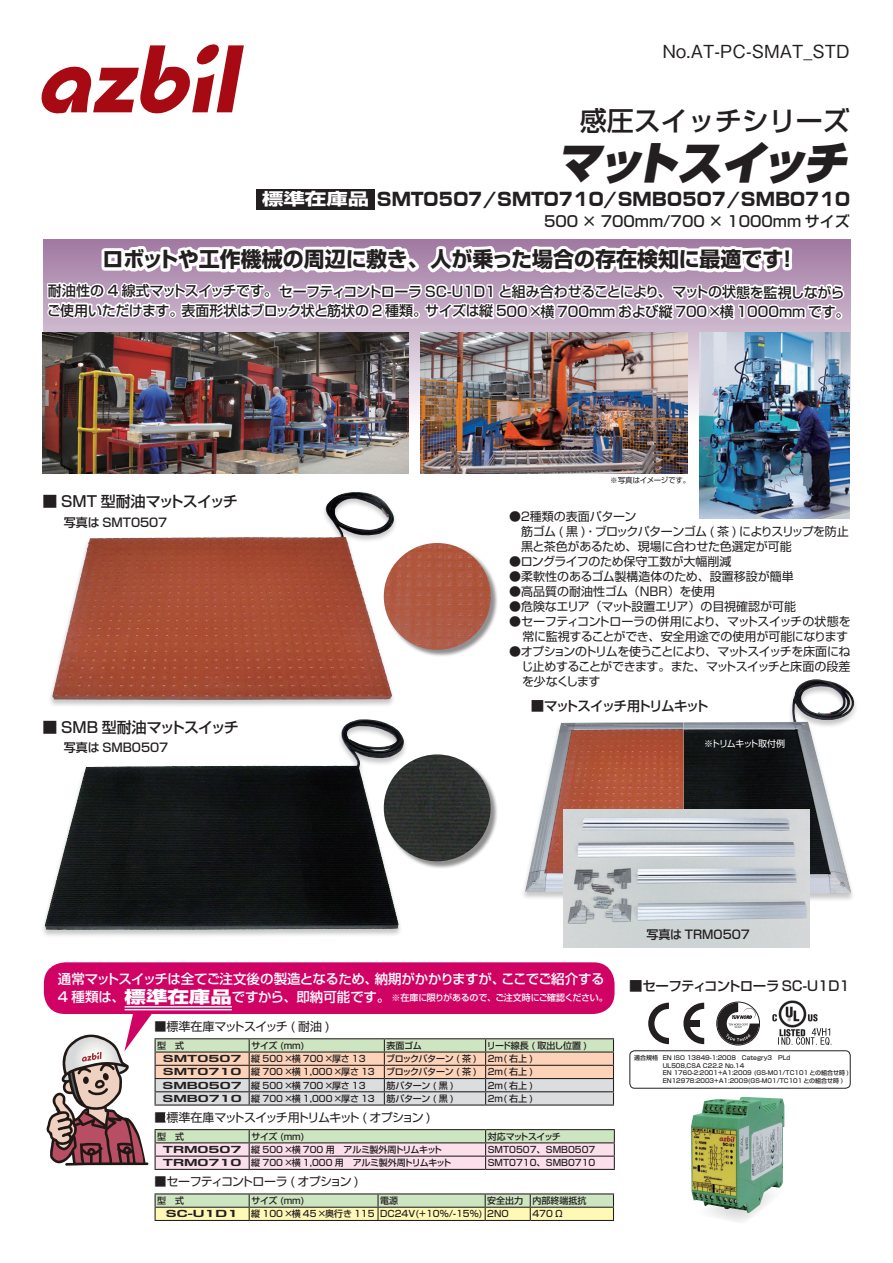
<style>
.page{position:relative;width:893px;height:1263px;background:#fff}
.page>*{position:absolute;margin:0;border:0;box-sizing:border-box;transform-origin:0 0}
.t1{font:italic 900 45px "Shin Go Pro";color:#231f20}
.t2{font:500 27px "Shin Go Pro";color:#231f20}
.t3{font:800 21.45px "Eurose Wide";color:#231f20;scale:.73 1}
.t4{font:700 21px "Shin Go Pro";color:#231f20}
.t5{font:500 18px "Gothic BBB Pro";color:#231f20}
.t6{font:500 15px "Shin Go Pro";letter-spacing:-.055em;color:#231f20}
.t7{font:500 15px "Shin Go Pro";color:#231f20}
.t8{font:500 14.25px/19.5px "Shin Go Pro";letter-spacing:-.02em;color:#231f20}
.t9{font:500 13.5px "Shin Go Pro";letter-spacing:-.045em;color:#fff}
.t10{font:500 13.5px "Shin Go Pro";letter-spacing:-.04em;color:#231f20}
.t11{font:500 13.5px "Shin Go Pro";letter-spacing:-.135em;color:#231f20}
.t12{font:12px/15px "Shin Go Pro";letter-spacing:-.035em;color:#231f20}
.t13{font:12px "Shin Go Pro";color:#231f20}
.t14{font:500 12px "Shin Go Pro";color:#231f20}
.t15{font:12px "Shin Go Pro";letter-spacing:-.12em;color:#231f20}
.t16{font:12px "Shin Go Pro";letter-spacing:-.01em;color:#231f20}
.t17{font:12px "Shin Go Pro";letter-spacing:-.065em;color:#231f20}
.t18{font:12px "Shin Go Pro";letter-spacing:-.055em;color:#231f20}
.t19{font:500 9px "Shin Go Pro";color:#231f20}
.t20{font:500 9px "Shin Go Pro";letter-spacing:-.03em;color:#231f20}
.t21{font:500 9px "Shin Go Pro";letter-spacing:-.04em;color:#fff}
.t22{font:500 9px "Shin Go Pro";letter-spacing:-.04em;color:#231f20}
.t23{font:500 9px "Shin Go Pro";letter-spacing:-.045em;color:#231f20}
.t24{font:9px "Shin Go Pro";letter-spacing:-.08em;color:#fff}
.t25{font:500 9px "Shin Go Pro";letter-spacing:-.1em;color:#231f20}
.t26{font:700 9px "Shin Go Pro";color:#231f20;scale:1.5 1}
.t27{font:7.5px "Shin Go Pro";letter-spacing:-.04em;color:#231f20}
.t28{font:500 6px/7.5px "Shin Go Pro";color:#231f20}
.s1{font-family:"Shin Go Pro";font-weight:700;font-size:16.5px;color:#fff}
.s2{font-size:13.5px}
.s3{font-weight:800;font-size:16.5px}
.s4{font-weight:700}
</style>
<div class="page">
<svg style="left:711px;top:1213px;width:44px;height:9px"></svg>
<img style="left:691px;top:1097px;width:93px;height:116px">
<svg style="left:41px;top:44px;width:203px;height:70px"></svg>
<svg style="left:43px;top:240px;width:807px;height:185px;background:#d0bed0"></svg>
<div style="left:508px;top:509px;width:14px;height:14px;border:3px solid #fff;border-radius:50%"></div>
<div style="left:508px;top:554px;width:14px;height:14px;border:3px solid #fff;border-radius:50%"></div>
<div style="left:508px;top:569px;width:14px;height:14px;border:3px solid #fff;border-radius:50%"></div>
<div style="left:508px;top:584px;width:14px;height:14px;border:3px solid #fff;border-radius:50%"></div>
<div style="left:508px;top:599px;width:14px;height:14px;border:3px solid #fff;border-radius:50%"></div>
<div style="left:508px;top:614px;width:14px;height:14px;border:3px solid #fff;border-radius:50%"></div>
<div style="left:509px;top:645px;width:12px;height:13px;border:2px solid #fff;border-radius:50%"></div>
<svg style="left:513px;top:498px;width:337px;height:160px"></svg>
<img style="left:43px;top:332px;width:365px;height:141px">
<img style="left:421px;top:332px;width:266px;height:141px">
<img style="left:700px;top:332px;width:150px;height:186px">
<svg style="left:45px;top:239px;width:801px;height:88px"></svg>
<div style="left:384px;top:544px;width:114px;height:113px;background:#231f20;opacity:.5"></div>
<img style="left:384px;top:543px;width:107px;height:107px;border-radius:53px">
<hr style="left:155px;top:1220px;width:94px;height:1px;background:#231f20">
<hr style="left:249px;top:1220px;width:129px;height:1px;background:#231f20">
<hr style="left:378px;top:1220px;width:107px;height:1px;background:#231f20">
<hr style="left:485px;top:1220px;width:45px;height:1px;background:#231f20">
<svg style="left:155px;top:1051px;width:460px;height:169px"></svg>
<hr style="left:530px;top:1220px;width:84px;height:1px;background:#231f20">
<svg style="left:47px;top:1051px;width:101px;height:115px"></svg>
<svg style="left:44px;top:962px;width:571px;height:89px;fill:#d00365"></svg>
<hr style="left:125px;top:1006px;width:107px;height:1px;background:#fff">
<hr style="left:125px;top:1009px;width:107px;height:1px;background:#fff">
<img style="left:408px;top:754px;width:89px;height:114px">
<div style="left:48px;top:492px;width:350px;height:217px;background:#231f20;opacity:.25"></div>
<img style="left:176px;top:500px;width:165px;height:38px">
<div style="left:41px;top:719px;width:367px;height:220px;background:#231f20;opacity:.25"></div>
<img style="left:136px;top:719px;width:223px;height:48px">
<div style="left:521px;top:679px;width:337px;height:223px;background:#231f20;opacity:.25"></div>
<img style="left:684px;top:679px;width:172px;height:215px">
<img style="left:525px;top:722px;width:158px;height:170px">
<img style="left:563px;top:810px;width:246px;height:138px">
<svg style="left:648px;top:1003px;width:21px;height:41px"></svg>
<svg style="left:683px;top:1003px;width:21px;height:41px"></svg>
<div style="left:686px;top:1020px;width:14px;height:6px;background:#231f20"></div>
<img style="left:772px;top:1000px;width:46px;height:28px">
<svg style="left:778px;top:1028px;width:53px;height:17px"></svg>
<div style="left:717px;top:1002px;width:43px;height:43px;border:1px solid #231f20;border-radius:50%"></div>
<svg style="left:717px;top:1002px;width:42px;height:42px"></svg>
<div style="left:630px;top:1051px;width:220px;height:37px;border:1px solid #231f20;border-radius:5px"></div>
<div style="left:256px;top:189px;width:119px;height:21px;background:#231f20"></div>
<h3 class="t5" style="left:663px;top:37px;width:189px">No.AT-PC-SMAT_STD</h3>
<h2 class="t2" style="left:580px;top:99px;width:272px">感圧スイッチシリーズ</h2>
<h1 class="t1" style="left:556px;top:127px;width:304px">マットスイッチ</h1>
<h3 class="t3" style="left:262px;top:186px;width:807px"><span class="s1">標準在庫品</span> SMT0507/SMT0710/SMB0507/SMB0710</h3>
<h3 class="t7" style="left:544px;top:208px;width:307px">500 × 700mm/700 × 1000mm サイズ</h3>
<h3 class="t4" style="left:103px;top:243px;width:697px">ロボットや工作機械の周辺に敷き、人が乗った場合の存在検知に最適です！</h3>
<h3 class="t8" style="left:47px;top:280px;width:804px">耐油性の 4 線式マットスイッチです。セーフティコントローラ SC-U1D1 と組み合わせることにより、マットの状態を監視しながらご使用いただけます。表面形状はブロック状と筋状の 2 種類。サイズは縦 500×横 700mm および縦 700×横 1000mm です。</h3>
<h3 class="t6" style="left:43px;top:489px;width:197px">■ SMT 型耐油マットスイッチ</h3>
<h3 class="t14" style="left:64px;top:513px;width:105px">写真は SMT0507</h3>
<h3 class="t6" style="left:43px;top:714px;width:198px">■ SMB 型耐油マットスイッチ</h3>
<h3 class="t14" style="left:64px;top:738px;width:106px">写真は SMB0507</h3>
<p class="t27" style="left:610px;top:474px;width:82px">※写真はイメージです。</p>
<h3 class="t12" style="left:509px;top:507px;width:341px">●２種類の表面パターン<br>　筋ゴム ( 黒 )・ブロックパターンゴム ( 茶 ) によりスリップを防止　黒と茶色があるため、現場に合わせた色選定が可能</h3>
<h3 class="t12" style="left:509px;top:552px;width:224px">●ロングライフのため保守工数が大幅削減</h3>
<h3 class="t13" style="left:509px;top:566px;width:286px">●柔軟性のあるゴム製構造体のため、設置移設が簡単</h3>
<h3 class="t13" style="left:509px;top:581px;width:207px">●高品質の耐油性ゴム（NBR）を使用</h3>
<h3 class="t16" style="left:509px;top:596px;width:288px">●危険なエリア（マット設置エリア）の目視確認が可能</h3>
<h3 class="t12" style="left:509px;top:612px;width:343px;text-align:right">●セーフティコントローラの併用により、マットスイッチの状態を常に監視することができ、安全用途での使用が可能になります</h3>
<h3 class="t12" style="left:522px;top:642px;width:330px;text-align:justify;text-indent:-13px">●オプションのトリムを使うことにより、マットスイッチを床面にねじ止めすることができます。また、マットスイッチと床面の段差を少なくします</h3>
<h3 class="t11" style="left:531px;top:694px;width:179px">■マットスイッチ用トリムキット</h3>
<p class="t24" style="left:704px;top:736px;width:82px">※トリムキット取付例</p>
<h3 class="t14" style="left:646px;top:924px;width:105px">写真は TRM0507</h3>
<h3 class="t9" style="left:58px;top:967px;width:548px">通常マットスイッチは全てご注文後の製造となるため、納期がかかりますが、ここでご紹介する</h3>
<p class="t21" style="left:58px;top:990px;width:551px"><span class="s2">4 種類は、</span><span class="s3">標準在庫品</span><span class="s2">ですから、即納可能です。</span>※在庫に限りがあるので、ご注文時にご確認ください。</p>
<h3 class="t18" style="left:155px;top:1017px;width:176px">■標準在庫マットスイッチ ( 耐油 )</h3>
<p class="t19" style="left:157px;top:1038px;width:28px">型　式</p>
<p class="t19" style="left:251px;top:1038px;width:55px">サイズ (mm)</p>
<p class="t19" style="left:386px;top:1038px;width:37px">表面ゴム</p>
<p class="t23" style="left:487px;top:1038px;width:102px">リード線長 ( 取出し位置 )</p>
<p class="t19" style="left:163px;top:1051px;width:204px"><span class="s4">SMT0507</span> 縦 500×横 700×厚さ 13</p>
<p class="t22" style="left:386px;top:1051px;width:149px">ブロックパターン ( 茶 ) 2m( 右上 )</p>
<p class="t19" style="left:163px;top:1064px;width:213px"><span class="s4">SMT0710</span> 縦 700×横 1,000×厚さ 13</p>
<p class="t22" style="left:386px;top:1064px;width:149px">ブロックパターン ( 茶 ) 2m( 右上 )</p>
<p class="t19" style="left:162px;top:1078px;width:205px"><span class="s4">SMB0507</span> 縦 500×横 700×厚さ 13</p>
<p class="t19" style="left:386px;top:1078px;width:69px">筋パターン ( 黒 )</p>
<p class="t19" style="left:488px;top:1078px;width:47px">2m( 右上 )</p>
<p class="t19" style="left:162px;top:1091px;width:214px"><span class="s4">SMB0710</span> 縦 700×横 1,000×厚さ 13</p>
<p class="t19" style="left:386px;top:1091px;width:69px">筋パターン ( 黒 )</p>
<p class="t19" style="left:488px;top:1091px;width:47px">2m( 右上 )</p>
<h3 class="t15" style="left:155px;top:1107px;width:278px">■標準在庫マットスイッチ用トリムキット ( オプション )</h3>
<p class="t19" style="left:157px;top:1129px;width:28px">型　式</p>
<p class="t19" style="left:251px;top:1129px;width:55px">サイズ (mm)</p>
<p class="t25" style="left:488px;top:1129px;width:75px">対応マットスイッチ</p>
<p class="t20" style="left:163px;top:1142px;width:281px"><span class="s4">TRM0507</span> 縦 500×横 700 用　アルミ製外周トリムキット</p>
<p class="t19" style="left:488px;top:1142px;width:109px">SMT0507、SMB0507</p>
<p class="t20" style="left:163px;top:1155px;width:290px"><span class="s4">TRM0710</span> 縦 700×横 1,000 用　アルミ製外周トリムキット</p>
<p class="t19" style="left:488px;top:1155px;width:109px">SMT0710、SMB0710</p>
<h3 class="t17" style="left:155px;top:1172px;width:206px">■セーフティコントローラ ( オプション )</h3>
<p class="t19" style="left:157px;top:1193px;width:28px">型　式</p>
<p class="t19" style="left:251px;top:1193px;width:55px">サイズ (mm)</p>
<p class="t19" style="left:380px;top:1193px;width:19px">電源</p>
<p class="t19" style="left:487px;top:1193px;width:101px">安全出力 内部終端抵抗</p>
<p class="t26" style="left:166px;top:1207px;width:50px">SC-U1D1</p>
<p class="t19" style="left:251px;top:1206px;width:259px">縦 100×横 45×奥行き 115 DC24V(+10%/-15%) 2NO</p>
<p class="t19" style="left:532px;top:1206px;width:32px">470 Ω</p>
<h3 class="t10" style="left:629px;top:974px;width:222px">■セーフティコントローラ SC-U1D1</h3>
<p class="t28" style="left:663px;top:1053px;width:188px;text-indent:-28px">適合規格 EN ISO 13849-1:2008　Categry3　PLd<br>UL508,CSA C22.2 No.14<br>EN 1760-2:2001+A1:2009 (GS-M01/TC101 との組合せ時 )<br>EN12978:2003+A1:2009(GS-M01/TC101 との組合せ時 )</p>
</div>
